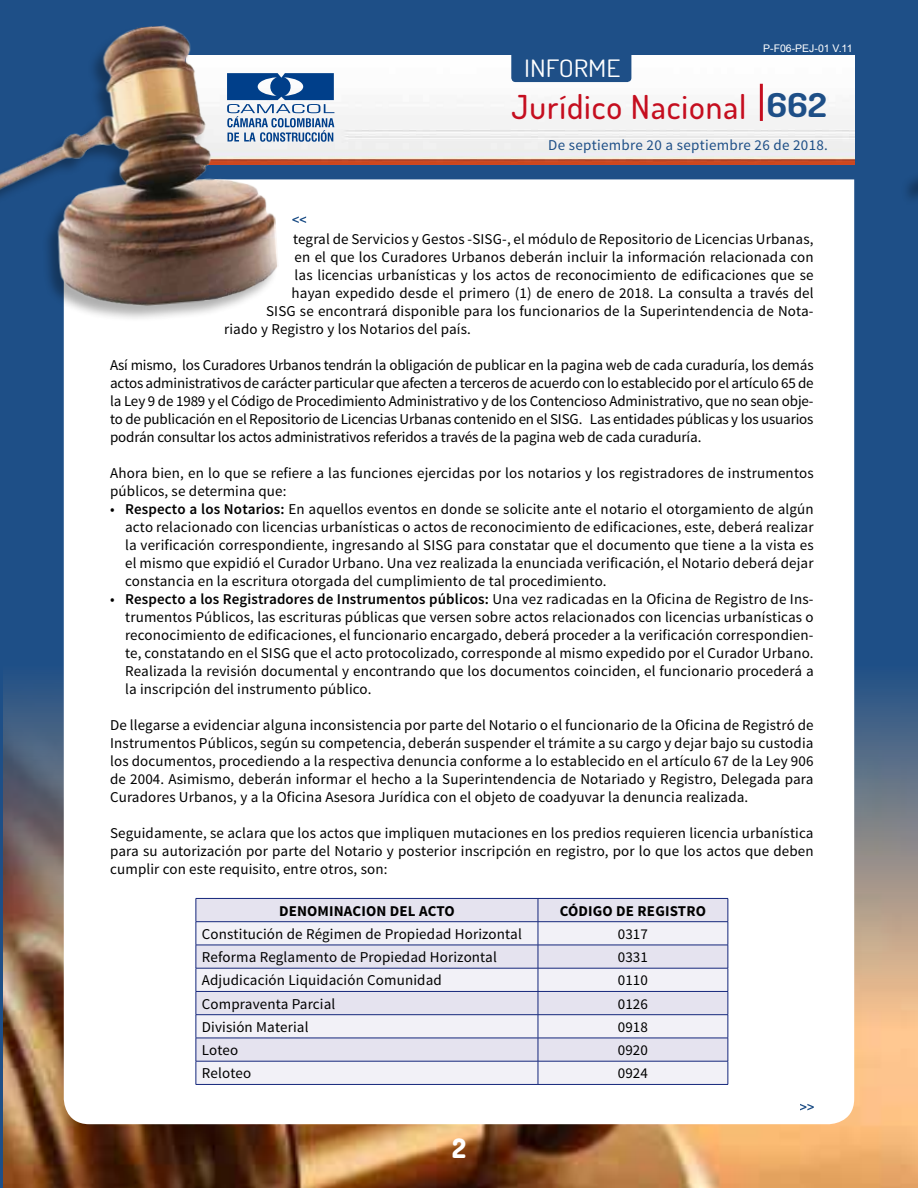
<style>
.page{position:relative;width:918px;height:1188px;background:#1e4f87}
.page>*{position:absolute;margin:0;border:0;box-sizing:border-box;transform-origin:0 0}
.t1{font:500 33px "Dosis";letter-spacing:.03em;color:#c50e1f}
.t2{font:800 27px "Dosis";color:#fff}
.t3{font:24px "Dosis";color:#fff;scale:1.14 1}
.t4{font:15px/18px "Source Sans Pro";letter-spacing:.01em;color:#000;text-align:justify}
.t5{font:700 15px "Source Sans Pro";letter-spacing:.01em;color:#000}
.t6{font:15px "Source Sans Pro";letter-spacing:.02em;color:#1e4f87}
.t7{font:10.5px "Arial";color:#fff}
.s1{font-weight:700;color:#1e4f87}
.s2{font-weight:600}
</style>
<div class="page">
<img style="left:4px;top:665px;width:914px;height:523px">
<div style="left:64px;top:179px;width:790px;height:945px;background:#fff"></div>
<img style="left:281px;top:55px;width:573px;height:109px">
<div style="left:511px;top:37px;width:120px;height:45px;background:#1e4f87;border-radius:4px"></div>
<hr style="left:760px;top:84px;width:3px;height:37px;background:#c50e1f">
<div style="left:0;top:26px;width:278px;height:297px;background:#000;opacity:.32"></div>
<img style="left:0;top:25px;width:281px;height:291px">
<svg style="left:227px;top:73px;width:107px;height:69px;background:#7898be"></svg>
<svg style="left:292px;top:216px;width:14px;height:7px"></svg>
<svg style="left:800px;top:1104px;width:14px;height:6px"></svg>
<div style="left:197px;top:899px;width:531px;height:22px;background:#e5e3ef"></div>
<svg style="left:197px;top:922px;width:531px;height:162px;background:#e7e6f0"></svg>
<hr style="left:196px;top:898px;width:342px;height:1px;background:#14267b">
<hr style="left:538px;top:898px;width:190px;height:1px;background:#14267b">
<hr style="left:196px;top:921px;width:342px;height:1px;background:#14267b">
<hr style="left:538px;top:921px;width:190px;height:1px;background:#14267b">
<hr style="left:196px;top:945px;width:342px;height:1px;background:#14267b">
<hr style="left:538px;top:945px;width:190px;height:1px;background:#14267b">
<hr style="left:196px;top:968px;width:342px;height:1px;background:#14267b">
<hr style="left:538px;top:968px;width:190px;height:1px;background:#14267b">
<hr style="left:196px;top:991px;width:342px;height:1px;background:#14267b">
<hr style="left:538px;top:991px;width:190px;height:1px;background:#14267b">
<hr style="left:196px;top:1014px;width:342px;height:1px;background:#14267b">
<hr style="left:538px;top:1014px;width:190px;height:1px;background:#14267b">
<hr style="left:196px;top:1038px;width:342px;height:1px;background:#14267b">
<hr style="left:538px;top:1038px;width:190px;height:1px;background:#14267b">
<hr style="left:196px;top:1061px;width:342px;height:1px;background:#14267b">
<svg style="left:196px;top:899px;width:1px;height:185px"></svg>
<hr style="left:538px;top:1061px;width:190px;height:1px;background:#14267b">
<svg style="left:538px;top:899px;width:1px;height:185px"></svg>
<svg style="left:728px;top:899px;width:1px;height:185px"></svg>
<hr style="left:196px;top:1084px;width:342px;height:1px;background:#14267b">
<hr style="left:538px;top:1084px;width:190px;height:1px;background:#14267b">
<h3 class="t3" style="left:524px;top:53px;width:86px">INFORME</h3>
<p class="t7" style="left:763px;top:42px;width:91px">P-F06-PEJ-01 V.11</p>
<h1 class="t1" style="left:512px;top:85px;width:317px">Jurídico Nacional <span class="s1">662</span></h1>
<p class="t6" style="left:548px;top:136px;width:281px">De septiembre 20 a septiembre 26 de 2018.</p>
<p class="t4" style="left:293px;top:231px;width:522px">tegral de Servicios y Gestos -SISG-, el módulo de Repositorio de Licencias Urbanas,</p>
<p class="t4" style="left:295px;top:249px;width:520px">en el que los Curadores Urbanos deberán incluir la información relacionada con</p>
<p class="t4" style="left:295px;top:267px;width:520px">las licencias urbanísticas y los actos de reconocimiento de edificaciones que se</p>
<p class="t4" style="left:292px;top:285px;width:523px">hayan expedido desde el primero (1) de enero de 2018. La consulta a través del</p>
<p class="t4" style="left:266px;top:303px;width:549px">SISG se encontrará disponible para los funcionarios de la Superintendencia de Nota-</p>
<p class="t4" style="left:224px;top:321px;width:248px">riado y Registro y los Notarios del país.</p>
<p class="t4" style="left:110px;top:357px;width:705px">Así mismo, los Curadores Urbanos tendrán la obligación de publicar en la pagina web de cada curaduría, los demás actos administrativos de carácter particular que afecten a terceros de acuerdo con lo establecido por el artículo 65 de la Ley 9 de 1989 y el Código de Procedimiento Administrativo y de los Contencioso Administrativo, que no sean obje&shy;to de publicación en el Repositorio de Licencias Urbanas contenido en el SISG. Las entidades públicas y los usuarios podrán consultar los actos administrativos referidos a través de la pagina web de cada curaduría.</p>
<p class="t4" style="left:110px;top:465px;width:705px">Ahora bien, en lo que se refiere a las funciones ejercidas por los notarios y los registradores de instrumentos públicos, se determina que:</p>
<p class="t4" style="left:125px;top:501px;width:690px;text-indent:-15px">• <span class="s2">Respecto a los Notarios:</span> En aquellos eventos en donde se solicite ante el notario el otorgamiento de algún acto relacionado con licencias urbanísticas o actos de reconocimiento de edificaciones, este, deberá realizar la verificación correspondiente, ingresando al SISG para constatar que el documento que tiene a la vista es el mismo que expidió el Curador Urbano. Una vez realizada la enunciada verificación, el Notario deberá dejar constancia en la escritura otorgada del cumplimiento de tal procedimiento.</p>
<p class="t4" style="left:125px;top:591px;width:690px;text-indent:-15px">• <span class="s2">Respecto a los Registradores de Instrumentos públicos:</span> Una vez radicadas en la Oficina de Registro de Ins&shy;trumentos Públicos, las escrituras públicas que versen sobre actos relacionados con licencias urbanísticas o reconocimiento de edificaciones, el funcionario encargado, deberá proceder a la verificación correspondien&shy;te, constatando en el SISG que el acto protocolizado, corresponde al mismo expedido por el Curador Urbano.<br>Realizada la revisión documental y encontrando que los documentos coinciden, el funcionario procederá a la inscripción del instrumento público.</p>
<p class="t4" style="left:110px;top:717px;width:705px">De llegarse a evidenciar alguna inconsistencia por parte del Notario o el funcionario de la Oficina de Registró de Instrumentos Públicos, según su competencia, deberán suspender el trámite a su cargo y dejar bajo su custodia los documentos, procediendo a la respectiva denuncia conforme a lo establecido en el artículo 67 de la Ley 906 de 2004. Asimismo, deberán informar el hecho a la Superintendencia de Notariado y Registro, Delegada para Curadores Urbanos, y a la Oficina Asesora Jurídica con el objeto de coadyuvar la denuncia realizada.</p>
<p class="t4" style="left:110px;top:825px;width:705px">Seguidamente, se aclara que los actos que impliquen mutaciones en los predios requieren licencia urbanística para su autorización por parte del Notario y posterior inscripción en registro, por lo que los actos que deben cumplir con este requisito, entre otros, son:</p>
<p class="t5" style="left:279px;top:901px;width:177px">DENOMINACION DEL ACTO</p>
<p class="t5" style="left:560px;top:901px;width:148px">CÓDIGO DE REGISTRO</p>
<p class="t4" style="left:202px;top:925px;width:321px">Constitución de Régimen de Propiedad Horizontal</p>
<p class="t4" style="left:618px;top:925px;width:32px">0317</p>
<p class="t4" style="left:202px;top:948px;width:297px">Reforma Reglamento de Propiedad Horizontal</p>
<p class="t4" style="left:618px;top:948px;width:32px">0331</p>
<p class="t4" style="left:202px;top:972px;width:242px">Adjudicación Liquidación Comunidad</p>
<p class="t4" style="left:618px;top:972px;width:32px">0110</p>
<p class="t4" style="left:202px;top:995px;width:135px">Compraventa Parcial</p>
<p class="t4" style="left:618px;top:995px;width:32px">0126</p>
<p class="t4" style="left:202px;top:1018px;width:108px">División Material</p>
<p class="t4" style="left:618px;top:1018px;width:32px">0918</p>
<p class="t4" style="left:202px;top:1041px;width:38px">Loteo</p>
<p class="t4" style="left:618px;top:1041px;width:32px">0920</p>
<p class="t4" style="left:202px;top:1065px;width:51px">Reloteo</p>
<p class="t4" style="left:618px;top:1065px;width:32px">0924</p>
<h2 class="t2" style="left:452px;top:1131px;width:15px">2</h2>
</div>
